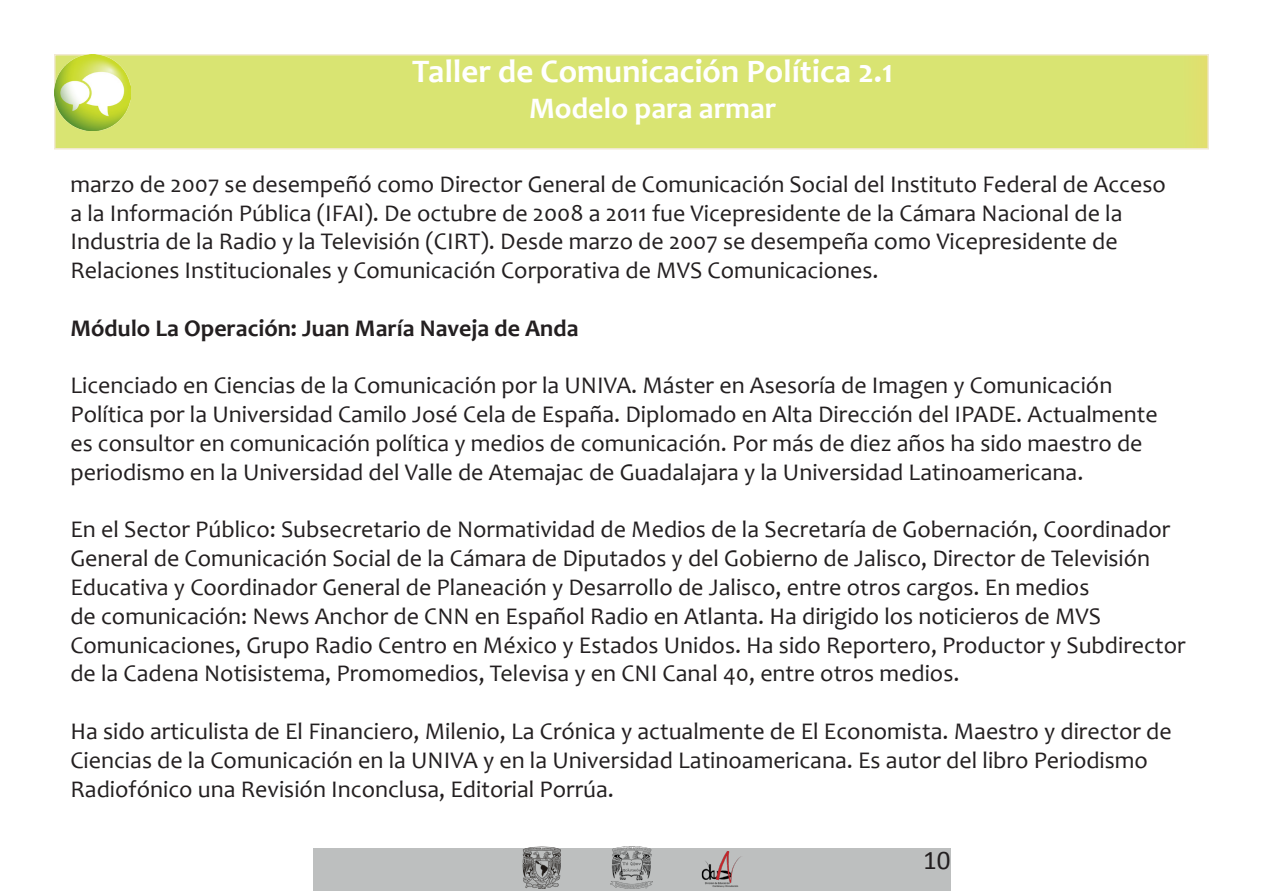
<style>
.page{position:relative;width:1263px;height:893px;background:#fff}
.page>*{position:absolute;margin:0;border:0;box-sizing:border-box;transform-origin:0 0}
.t1{font:700 33px "Candara";color:#fff}
.t2{font:700 30px "Candara";color:#fff}
.t3{font:27px "Calibri";color:#231f20}
.t4{font:24px/28.8px "Candara";color:#231f20}
.t5{font:700 24px "Candara";color:#231f20}
</style>
<div class="page">
<div style="left:313px;top:848px;width:637px;height:43px;background:#bdbfbf"></div>
<img style="left:701px;top:851px;width:40px;height:37px">
<img style="left:522px;top:846px;width:39px;height:43px">
<img style="left:610px;top:846px;width:43px;height:43px">
<div style="left:55px;top:55px;width:1153px;height:94px;background:#d9e472"></div>
<div style="left:54px;top:54px;width:1155px;height:96px;border:2px solid #f1e9d2"></div>
<img style="left:54px;top:54px;width:76px;height:76px">
<p class="t1" style="left:412px;top:51px;width:483px">Taller de Comunicación Política 2.1</p>
<p class="t2" style="left:529px;top:90px;width:249px">Modelo para armar</p>
<p class="t4" style="left:70px;top:169px;width:1097px">marzo de 2007 se desempeñó como Director General de Comunicación Social del Instituto Federal de Acceso a la Información Pública (IFAI). De octubre de 2008 a 2011 fue Vicepresidente de la Cámara Nacional de la Industria de la Radio y la Televisión (CIRT). Desde marzo de 2007 se desempeña como Vicepresidente de Relaciones Institucionales y Comunicación Corporativa de MVS Comunicaciones.</p>
<p class="t5" style="left:70px;top:313px;width:510px">Módulo La Operación: Juan María Naveja de Anda</p>
<p class="t4" style="left:70px;top:371px;width:1089px">Licenciado en Ciencias de la Comunicación por la UNIVA. Máster en Asesoría de Imagen y Comunicación Política por la Universidad Camilo José Cela de España. Diplomado en Alta Dirección del IPADE. Actualmente es consultor en comunicación política y medios de comunicación. Por más de diez años ha sido maestro de periodismo en la Universidad del Valle de Atemajac de Guadalajara y la Universidad Latinoamericana.</p>
<p class="t4" style="left:70px;top:515px;width:1117px">En el Sector Público: Subsecretario de Normatividad de Medios de la Secretaría de Gobernación, Coordinador General de Comunicación Social de la Cámara de Diputados y del Gobierno de Jalisco, Director de Televisión Educativa y Coordinador General de Planeación y Desarrollo de Jalisco, entre otros cargos. En medios<br>de comunicación: News Anchor de CNN en Español Radio en Atlanta. Ha dirigido los noticieros de MVS Comunicaciones, Grupo Radio Centro en México y Estados Unidos. Ha sido Reportero, Productor y Subdirector de la Cadena Notisistema, Promomedios, Televisa y en CNI Canal 40, entre otros medios.</p>
<p class="t4" style="left:70px;top:717px;width:1103px">Ha sido articulista de El Financiero, Milenio, La Crónica y actualmente de El Economista. Maestro y director de<br>Ciencias de la Comunicación en la UNIVA y en la Universidad Latinoamericana. Es autor del libro Periodismo<br>Radiofónico una Revisión Inconclusa, Editorial Porrúa.</p>
<p class="t3" style="left:923px;top:842px;width:29px">10</p>
</div>
